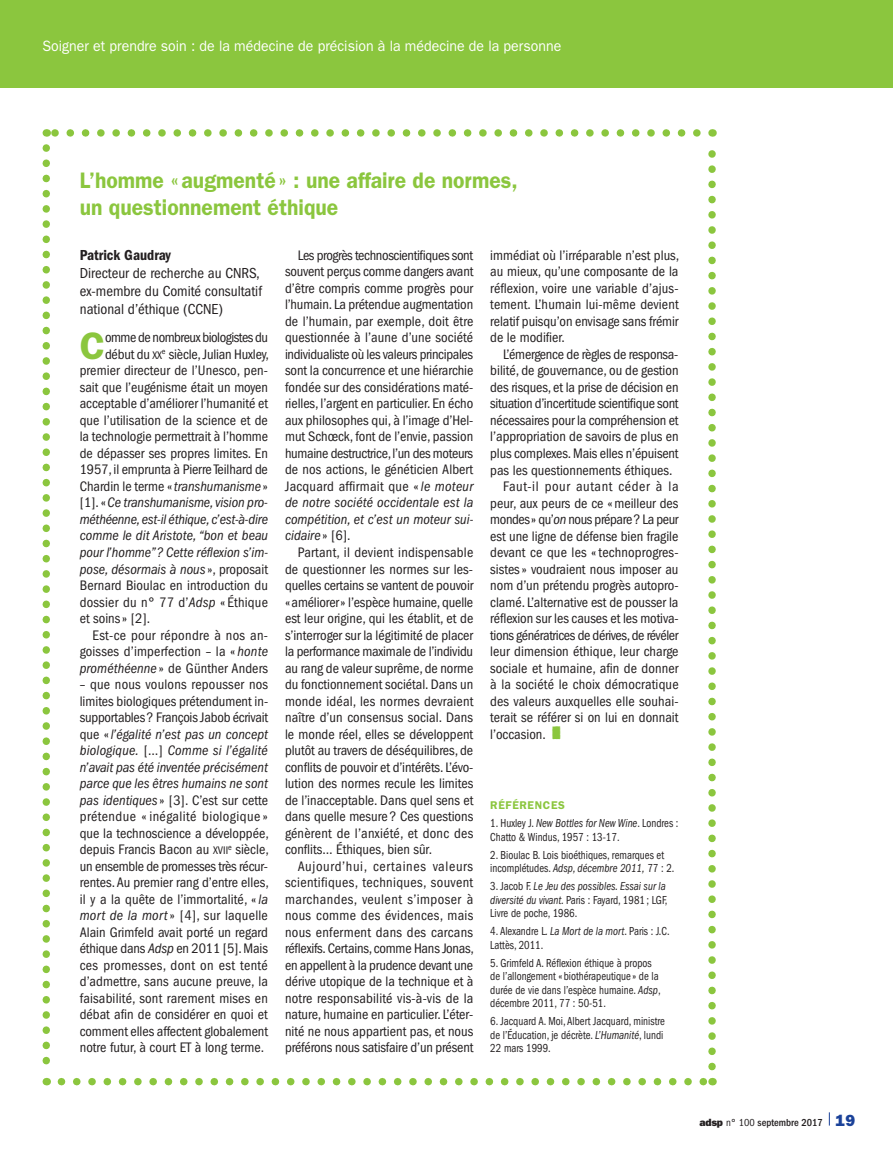
<style>
.page{position:relative;width:893px;height:1149px;background:#fff}
.page>*{position:absolute;margin:0;border:0;box-sizing:border-box;transform-origin:0 0}
.t1{font:600 38.25px "ITC Franklin Gothic Std";color:#8bc63e}
.t2{font:600 22.5px/27px "ITC Franklin Gothic Std";color:#8bc63e;scale:.94 1}
.t3{font:condensed 15px/18px "ITC Franklin Gothic Std";color:#231f20}
.t4{font:15px "ITC Franklin Gothic Std";color:#fff;scale:.94 1}
.t5{font:15px "ITC Franklin Gothic Std Dm Cd";color:#231f20}
.t6{font:condensed 14.25px/16.5px "ITC Franklin Gothic Std";color:#231f20;text-align:justify}
.t7{font:italic condensed 14.25px "ITC Franklin Gothic Std";color:#231f20}
.t8{font:condensed 14.25px "ITC Franklin Gothic Std";letter-spacing:-.02em;color:#231f20}
.t9{font:condensed 14.25px "ITC Franklin Gothic Std";letter-spacing:-.025em;color:#231f20}
.t10{font:condensed 14.25px "ITC Franklin Gothic Std";letter-spacing:-.035em;color:#231f20}
.t11{font:condensed 14.25px "ITC Franklin Gothic Std";letter-spacing:.02em;color:#231f20}
.t12{font:condensed 14.25px "ITC Franklin Gothic Std";letter-spacing:.04em;color:#231f20}
.t13{font:condensed 12px/13.5px "ITC Franklin Gothic Std";color:#231f20;scale:.9 1}
.t14{font:600 11.25px "ITC Franklin Gothic Std";letter-spacing:.06em;color:#8bc63e}
.t15{font:500 condensed 10.5px "ITC Franklin Gothic Std";color:#231f20}
.s1{font-style:italic}
.s2{font-family:"Ph Fpictos";font-weight:600;font-stretch:normal;font-size:15px;color:#8bc63e}
.s3{font-family:"ITC Franklin Gothic Std Bk Cd SC800";font-stretch:normal;font-size:11.4px}
.s4{font-style:normal}
.s5{font-family:"ITC Franklin Gothic Std Hvy";font-weight:400;font-stretch:normal}
.s6{font-weight:400}
.s7{font-family:"ITC Franklin Gothic Std Hvy";font-weight:400;font-stretch:normal;font-size:16.2px;color:#1b4299}
</style>
<div class="page">
<svg style="left:829px;top:1112px;width:1px;height:13px"></svg>
<svg style="left:61px;top:1078px;width:643px;height:6px"></svg>
<svg style="left:54px;top:129px;width:643px;height:8px"></svg>
<svg style="left:43px;top:148px;width:7px;height:936px"></svg>
<svg style="left:708px;top:129px;width:8px;height:937px"></svg>
<div style="left:0;top:0;width:893px;height:87px;background:#8bc63e"></div>
<p class="t4" style="left:43px;top:37px;width:553px">Soigner et prendre soin : de la médecine de précision à la médecine de la personne</p>
<h2 class="t2" style="left:80px;top:166px;width:467px">L’homme «augmenté» : une affaire de normes, un questionnement éthique</h2>
<p class="t5" style="left:80px;top:246px;width:93px">Patrick Gaudray</p>
<p class="t3" style="left:80px;top:264px;width:184px">Directeur de recherche au CNRS, ex-membre du Comité consultatif national d’éthique (CCNE)</p>
<h1 class="t1" style="left:80px;top:323px;width:27px">C</h1>
<p class="t10" style="left:105px;top:329px;width:165px">omme de nombreux biologistes du</p>
<p class="t6" style="left:285px;top:247px;width:190px;text-indent:13px">Les progrès technoscientifiques sont souvent perçus comme dangers avant d’être compris comme progrès pour l’humain. La prétendue augmentation de l’humain, par exemple, doit être questionnée à l’aune d’une société individualiste où les valeurs principales sont la concurrence et une hiérarchie fondée sur des considérations maté&shy;rielles, l’argent en particulier. En écho aux philosophes qui, à l’image d’Hel&shy;mut Schœck, font de l’envie, passion humaine destructrice, l’un des moteurs de nos actions, le généticien Albert Jacquard affirmait que «<span class="s1">le moteur de notre société occidentale est la compétition, et c’est un moteur sui&shy;cidaire</span> » [6].</p>
<p class="t6" style="left:285px;top:544px;width:190px;text-indent:13px">Partant, il devient indispensable de questionner les normes sur les&shy;quelles certains se vantent de pouvoir «améliorer» l’espèce humaine, quelle est leur origine, qui les établit, et de s’interroger sur la légitimité de placer la performance maximale de l’individu au rang de valeur suprême, de norme du fonctionnement sociétal. Dans un monde idéal, les normes devraient naître d’un consensus social. Dans le monde réel, elles se développent plutôt au travers de déséquilibres, de conflits de pouvoir et d’intérêts. L’évo&shy;lution des normes recule les limites de l’inacceptable. Dans quel sens et dans quelle mesure ? Ces questions génèrent de l’anxiété, et donc des conflits… Éthiques, bien sûr.</p>
<p class="t6" style="left:285px;top:857px;width:190px;text-indent:13px">Aujourd’hui, certaines valeurs scientifiques, techniques, souvent marchandes, veulent s’imposer à nous comme des évidences, mais nous enferment dans des carcans réflexifs. Certains, comme Hans Jonas, en appellent à la prudence devant une dérive utopique de la technique et à notre responsabilité vis-à-vis de la nature, humaine en particulier. L’éter&shy;nité ne nous appartient pas, et nous préférons nous satisfaire d’un présent</p>
<p class="t6" style="left:490px;top:247px;width:190px">immédiat où l’irréparable n’est plus, au mieux, qu’une composante de la réflexion, voire une variable d’ajus&shy;tement. L’humain lui-même devient relatif puisqu’on envisage sans frémir de le modifier.</p>
<p class="t8" style="left:503px;top:346px;width:177px">L’émergence de règles de responsa-</p>
<p class="t6" style="left:490px;top:362px;width:190px">bilité, de gouvernance, ou de gestion</p>
<p class="t6" style="left:490px;top:379px;width:190px">des risques, et la prise de décision en</p>
<p class="t8" style="left:490px;top:395px;width:190px">situation d’incertitude scientifique sont</p>
<p class="t6" style="left:490px;top:412px;width:190px">nécessaires pour la compréhension et</p>
<p class="t6" style="left:490px;top:428px;width:190px">l’appropriation de savoirs de plus en</p>
<p class="t6" style="left:490px;top:445px;width:190px">plus complexes. Mais elles n’épuisent</p>
<p class="t6" style="left:490px;top:461px;width:184px">pas les questionnements éthiques.</p>
<p class="t12" style="left:503px;top:478px;width:177px">Faut-il pour autant céder à la</p>
<p class="t6" style="left:490px;top:494px;width:190px">peur, aux peurs de ce «meilleur des</p>
<p class="t9" style="left:490px;top:511px;width:190px">mondes» qu’<span class="s1">on</span> nous prépare? La peur</p>
<p class="t6" style="left:490px;top:527px;width:190px">est une ligne de défense bien fragile</p>
<p class="t6" style="left:490px;top:544px;width:190px">devant ce que les «technoprogres-</p>
<p class="t6" style="left:490px;top:560px;width:190px">sistes» voudraient nous imposer au</p>
<p class="t6" style="left:490px;top:577px;width:190px">nom d’un prétendu progrès autopro-</p>
<p class="t6" style="left:490px;top:593px;width:190px">clamé. L’alternative est de pousser la</p>
<p class="t6" style="left:490px;top:610px;width:190px">réflexion sur les causes et les motiva-</p>
<p class="t9" style="left:490px;top:626px;width:190px">tions génératrices de dérives, de révéler</p>
<p class="t6" style="left:490px;top:643px;width:190px">leur dimension éthique, leur charge</p>
<p class="t6" style="left:490px;top:659px;width:190px">sociale et humaine, afin de donner</p>
<p class="t6" style="left:490px;top:676px;width:190px">à la société le choix démocratique</p>
<p class="t6" style="left:490px;top:692px;width:190px">des valeurs auxquelles elle souhai-</p>
<p class="t6" style="left:490px;top:709px;width:190px">terait se référer si on lui en donnait</p>
<p class="t6" style="left:490px;top:725px;width:73px">l’occasion. <span class="s2">E</span></p>
<p class="t6" style="left:105px;top:346px;width:165px">début du <span class="s3">XX</span><sup>e</sup> siècle, Julian Huxley,</p>
<p class="t6" style="left:80px;top:362px;width:190px">premier directeur de l’Unesco, pen-</p>
<p class="t6" style="left:80px;top:379px;width:190px">sait que l’eugénisme était un moyen</p>
<p class="t6" style="left:80px;top:395px;width:190px">acceptable d’améliorer l’humanité et</p>
<p class="t6" style="left:80px;top:412px;width:190px">que l’utilisation de la science et de</p>
<p class="t6" style="left:80px;top:428px;width:190px">la technologie permettrait à l’homme</p>
<p class="t6" style="left:80px;top:445px;width:190px">de dépasser ses propres limites. En</p>
<p class="t6" style="left:80px;top:461px;width:190px">1957, il emprunta à Pierre Teilhard de</p>
<p class="t6" style="left:80px;top:478px;width:190px">Chardin le terme «<span class="s1">transhumanisme</span> »</p>
<p class="t7" style="left:80px;top:494px;width:190px"><span class="s4">[1]. «</span>Ce transhumanisme, vision pro-</p>
<p class="t7" style="left:80px;top:511px;width:190px">méthéenne, est-il éthique, c’est-à-dire</p>
<p class="t7" style="left:80px;top:527px;width:190px">comme le dit Aristote, “bon et beau</p>
<p class="t7" style="left:80px;top:544px;width:190px">pour l’homme”? Cette réflexion s’im-</p>
<p class="t7" style="left:80px;top:560px;width:190px">pose, désormais à nous <span class="s4">», proposait</span></p>
<p class="t6" style="left:80px;top:577px;width:190px">Bernard Bioulac en introduction du</p>
<p class="t6" style="left:80px;top:593px;width:190px">dossier du n° 77 d’<span class="s1">Adsp</span> « Éthique</p>
<p class="t6" style="left:80px;top:610px;width:72px">et soins» [2].</p>
<p class="t11" style="left:93px;top:626px;width:177px">Est-ce pour répondre à nos an-</p>
<p class="t6" style="left:80px;top:643px;width:190px">goisses d’imperfection – la « <span class="s1">honte</span></p>
<p class="t6" style="left:80px;top:659px;width:190px"><span class="s1">prométhéenne</span> » de Günther Anders</p>
<p class="t6" style="left:80px;top:676px;width:190px">– que nous voulons repousser nos limites biologiques prétendument in&shy;supportables? François Jabob écrivait que «<span class="s1">l’égalité n’est pas un concept biologique.</span> […] <span class="s1">Comme si l’égalité n’avait pas été inventée précisément parce que les êtres humains ne sont pas identiques</span> » [3]. C’est sur cette prétendue « inégalité biologique » que la technoscience a développée, depuis Francis Bacon au <span class="s3">XVII</span><sup>e</sup> siècle, un ensemble de promesses très récur&shy;rentes. Au premier rang d’entre elles, il y a la quête de l’immortalité, «<span class="s1">la mort de la mort</span>» [4], sur laquelle Alain Grimfeld avait porté un regard éthique dans <span class="s1">Adsp</span> en 2011 [5]. Mais ces promesses, dont on est tenté d’admettre, sans aucune preuve, la faisabilité, sont rarement mises en débat afin de considérer en quoi et comment elles affectent globalement notre futur, à court ET à long terme.</p>
<p class="t14" style="left:490px;top:798px;width:76px">RÉFÉRENCES</p>
<p class="t13" style="left:490px;top:816px;width:211px">1. Huxley J. <span class="s1">New Bottles for New Wine</span>. Londres :<br>Chatto &amp; Windus, 1957 : 13‑17.</p>
<p class="t13" style="left:490px;top:847px;width:206px">2. Bioulac B. Lois bioéthiques, remarques et incomplétudes. <span class="s1">Adsp, décembre 2011,</span> 77 : 2.</p>
<p class="t13" style="left:490px;top:879px;width:198px">3. Jacob F. <span class="s1">Le Jeu des possibles. Essai sur la diversité du vivant.</span> Paris : Fayard, 1981; LGF,<br>Livre de poche, 1986.</p>
<p class="t13" style="left:490px;top:924px;width:201px">4. Alexandre L<span class="s1">. La Mort de la mort</span>. Paris : J.C.<br>Lattès, 2011.</p>
<p class="t13" style="left:490px;top:955px;width:191px">5. Grimfeld A. Réflexion éthique à propos de l’allongement « biothérapeutique » de la durée de vie dans l’espèce humaine. <span class="s1">Adsp</span>, décembre 2011, 77 : 50‑51.</p>
<p class="t13" style="left:490px;top:1014px;width:196px">6. Jacquard A. Moi, Albert Jacquard, ministre de l’Éducation, je décrète. <span class="s1">L’Humanité</span>, lundi<br>22 mars 1999.</p>
<p class="t15" style="left:699px;top:1115px;width:157px"><span class="s5">adsp</span> <span class="s6">n° 100</span> septembre 2017 <span class="s7">19</span></p>
</div>
